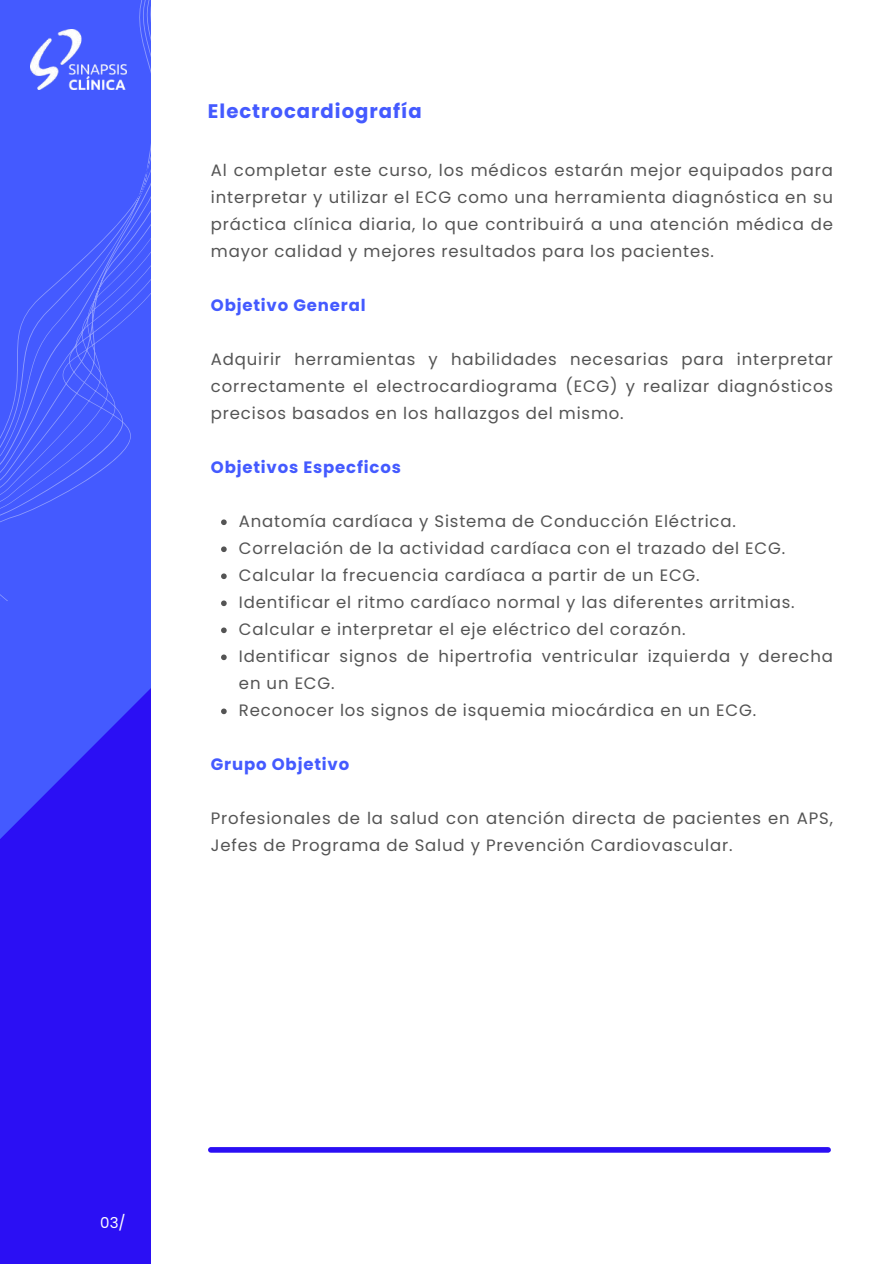
<style>
.page{position:relative;width:894px;height:1264px;background:#fff}
.page>*{position:absolute;margin:0;border:0;box-sizing:border-box;transform-origin:0 0}
.t1{font:700 19.65px "Poppins";letter-spacing:.05em;color:#445aff}
.t2{font:16.5px/27px "Poppins";letter-spacing:.05em;color:#545454;text-align:justify}
.t3{font:700 16.5px "Poppins";letter-spacing:.05em;color:#445aff}
.t4{font:15px "Poppins";color:#fff}
</style>
<div class="page">
<svg style="left:0;top:622px;width:151px;height:641px;background:#301ff6"></svg>
<div style="left:0;top:0;width:151px;height:622px;background:#445aff"></div>
<div style="left:211px;top:1147px;width:616px;height:5px;background:#2b0ff4"></div>
<img style="left:31px;top:30px;width:95px;height:59px">
<svg style="left:221px;top:519px;width:6px;height:6px"></svg>
<svg style="left:221px;top:546px;width:6px;height:6px"></svg>
<svg style="left:221px;top:573px;width:6px;height:6px"></svg>
<svg style="left:221px;top:600px;width:6px;height:6px"></svg>
<svg style="left:221px;top:627px;width:6px;height:6px"></svg>
<svg style="left:221px;top:654px;width:6px;height:6px"></svg>
<svg style="left:221px;top:708px;width:6px;height:6px"></svg>
<p class="t1" style="left:208px;top:97px;width:215px">Electrocardiografía</p>
<p class="t2" style="left:211px;top:157px;width:623px">Al completar este curso, los médicos estarán mejor equipados para interpretar y utilizar el ECG como una herramienta diagnóstica en su práctica clínica diaria, lo que contribuirá a una atención médica de mayor calidad y mejores resultados para los pacientes.</p>
<p class="t3" style="left:211px;top:294px;width:156px">Objetivo General</p>
<p class="t2" style="left:211px;top:346px;width:623px">Adquirir herramientas y habilidades necesarias para interpretar correctamente el electrocardiograma (ECG) y realizar diagnósticos precisos basados en los hallazgos del mismo.</p>
<p class="t3" style="left:211px;top:456px;width:191px">Objetivos Especficos</p>
<p class="t2" style="left:239px;top:508px;width:595px;text-align:left">Anatomía cardíaca y Sistema de Conducción Eléctrica.<br>Correlación de la actividad cardíaca con el trazado del ECG.<br>Calcular la frecuencia cardíaca a partir de un ECG.<br>Identificar el ritmo cardíaco normal y las diferentes arritmias.<br>Calcular e interpretar el eje eléctrico del corazón.<br>Identificar signos de hipertrofia ventricular izquierda y derecha en un ECG.<br>Reconocer los signos de isquemia miocárdica en un ECG.</p>
<p class="t3" style="left:211px;top:753px;width:140px">Grupo Objetivo</p>
<p class="t2" style="left:211px;top:805px;width:623px">Profesionales de la salud con atención directa de pacientes en APS,<br>Jefes de Programa de Salud y Prevención Cardiovascular.</p>
<p class="t4" style="left:100px;top:1212px;width:27px">03/</p>
</div>
